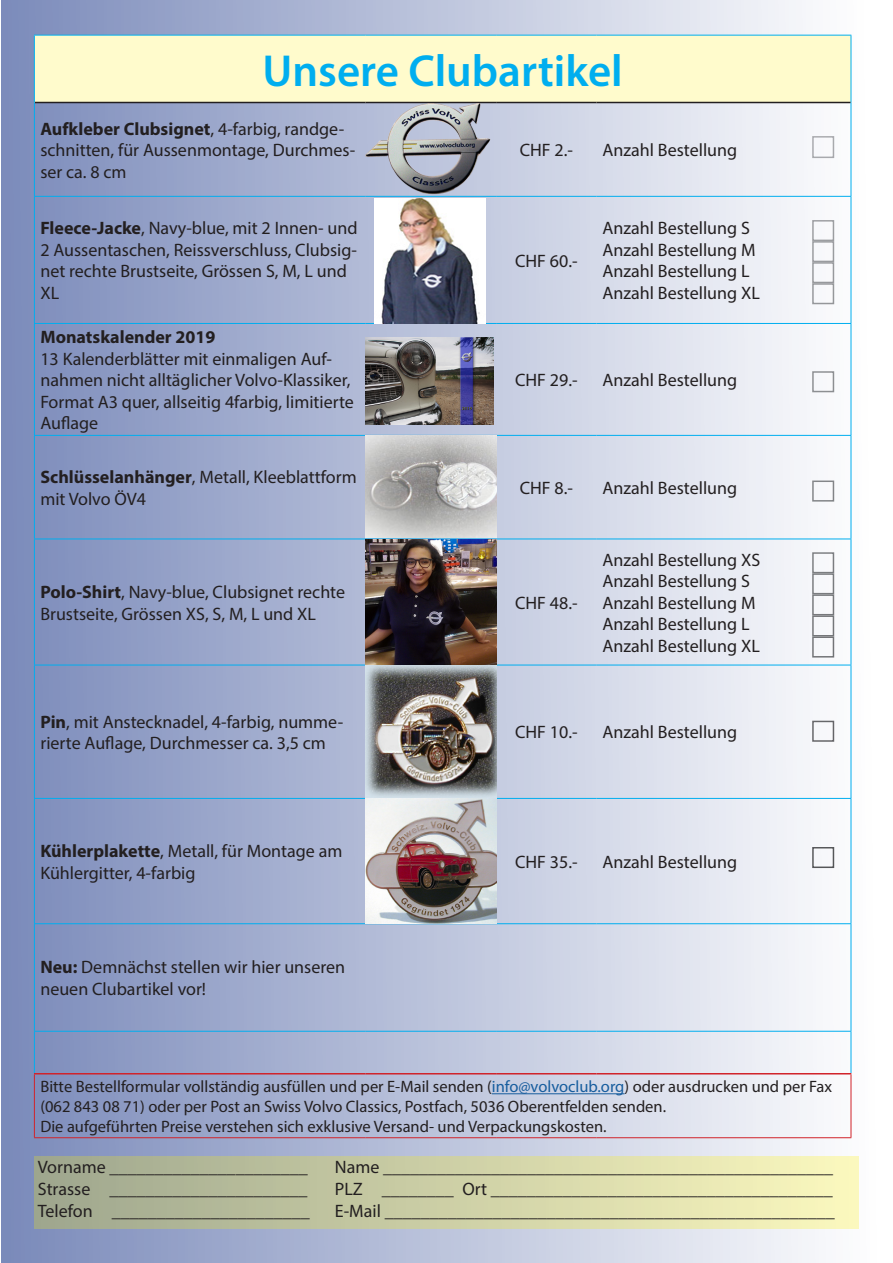
<style>
.page{position:relative;width:893px;height:1263px;background:#fff}
.page>*{position:absolute;margin:0;border:0;box-sizing:border-box;transform-origin:0 0}
.t1{font:600 45px "Myriad Pro";color:#00aeef}
.t2{font:18px/21.6px "Myriad Pro";color:#231f20}
.t3{font:700 18px "Myriad Pro";color:#231f20}
.t4{font:16.5px/19.8px "Myriad Pro";color:#231f20}
.s1{font-weight:700}
.s2{color:#175d9e}
</style>
<div class="page">
<div style="left:1px;top:0;width:892px;height:1263px;background:linear-gradient(to right,#7a8aba,#fff)"></div>
<div style="left:34px;top:35px;width:817px;height:67px;background:#fffbcc"></div>
<hr style="left:34px;top:35px;width:331px;height:1px;background:#00aeef">
<hr style="left:34px;top:36px;width:1px;height:66px;background:#00aeef">
<hr style="left:365px;top:35px;width:131px;height:1px;background:#00aeef">
<hr style="left:496px;top:35px;width:101px;height:1px;background:#00aeef">
<hr style="left:597px;top:35px;width:254px;height:1px;background:#00aeef">
<hr style="left:851px;top:36px;width:1px;height:66px;background:#00aeef">
<hr style="left:34px;top:1031px;width:1px;height:42px;background:#00aeef">
<hr style="left:851px;top:1031px;width:1px;height:42px;background:#00aeef">
<hr style="left:35px;top:102px;width:330px;height:1px;background:#231f20">
<hr style="left:365px;top:102px;width:131px;height:1px;background:#231f20">
<hr style="left:496px;top:102px;width:101px;height:1px;background:#231f20">
<hr style="left:597px;top:102px;width:254px;height:1px;background:#231f20">
<hr style="left:34px;top:102px;width:1px;height:94px;background:#00aeef">
<hr style="left:34px;top:196px;width:331px;height:1px;background:#00aeef">
<hr style="left:34px;top:197px;width:1px;height:126px;background:#00aeef">
<hr style="left:34px;top:323px;width:331px;height:1px;background:#00aeef">
<hr style="left:34px;top:324px;width:1px;height:111px;background:#00aeef">
<hr style="left:34px;top:435px;width:331px;height:1px;background:#00aeef">
<hr style="left:34px;top:436px;width:1px;height:103px;background:#00aeef">
<hr style="left:34px;top:539px;width:331px;height:1px;background:#00aeef">
<hr style="left:34px;top:539px;width:1px;height:126px;background:#00aeef">
<hr style="left:851px;top:102px;width:1px;height:94px;background:#00aeef">
<hr style="left:597px;top:196px;width:254px;height:1px;background:#00aeef">
<hr style="left:851px;top:197px;width:1px;height:126px;background:#00aeef">
<hr style="left:597px;top:323px;width:254px;height:1px;background:#00aeef">
<hr style="left:851px;top:324px;width:1px;height:111px;background:#00aeef">
<hr style="left:597px;top:435px;width:254px;height:1px;background:#00aeef">
<hr style="left:851px;top:436px;width:1px;height:103px;background:#00aeef">
<hr style="left:597px;top:539px;width:254px;height:1px;background:#00aeef">
<hr style="left:851px;top:539px;width:1px;height:126px;background:#00aeef">
<hr style="left:365px;top:196px;width:131px;height:1px;background:#00aeef">
<hr style="left:365px;top:323px;width:131px;height:1px;background:#00aeef">
<hr style="left:365px;top:435px;width:131px;height:1px;background:#00aeef">
<hr style="left:34px;top:665px;width:331px;height:1px;background:#00aeef">
<hr style="left:34px;top:665px;width:1px;height:133px;background:#00aeef">
<hr style="left:34px;top:798px;width:331px;height:1px;background:#00aeef">
<hr style="left:34px;top:799px;width:1px;height:124px;background:#00aeef">
<hr style="left:34px;top:923px;width:331px;height:1px;background:#00aeef">
<hr style="left:34px;top:924px;width:1px;height:107px;background:#00aeef">
<hr style="left:34px;top:1031px;width:331px;height:1px;background:#00aeef">
<hr style="left:496px;top:196px;width:101px;height:1px;background:#00aeef">
<hr style="left:496px;top:323px;width:101px;height:1px;background:#00aeef">
<hr style="left:496px;top:435px;width:101px;height:1px;background:#00aeef">
<hr style="left:496px;top:539px;width:101px;height:1px;background:#00aeef">
<hr style="left:496px;top:665px;width:101px;height:1px;background:#00aeef">
<hr style="left:597px;top:665px;width:254px;height:1px;background:#00aeef">
<hr style="left:851px;top:665px;width:1px;height:133px;background:#00aeef">
<hr style="left:496px;top:798px;width:101px;height:1px;background:#00aeef">
<hr style="left:597px;top:798px;width:254px;height:1px;background:#00aeef">
<hr style="left:851px;top:799px;width:1px;height:124px;background:#00aeef">
<hr style="left:496px;top:923px;width:101px;height:1px;background:#00aeef">
<hr style="left:597px;top:923px;width:254px;height:1px;background:#00aeef">
<hr style="left:851px;top:924px;width:1px;height:107px;background:#00aeef">
<hr style="left:496px;top:1031px;width:101px;height:1px;background:#00aeef">
<hr style="left:597px;top:1031px;width:254px;height:1px;background:#00aeef">
<hr style="left:365px;top:923px;width:131px;height:1px;background:#00aeef">
<hr style="left:365px;top:1031px;width:131px;height:1px;background:#00aeef">
<hr style="left:34px;top:1073px;width:331px;height:1px;background:#d1232a">
<hr style="left:365px;top:1073px;width:131px;height:1px;background:#d1232a">
<hr style="left:496px;top:1073px;width:101px;height:1px;background:#d1232a">
<hr style="left:597px;top:1073px;width:254px;height:1px;background:#d1232a">
<hr style="left:34px;top:1074px;width:1px;height:63px;background:#d1232a">
<hr style="left:851px;top:1074px;width:1px;height:63px;background:#d1232a">
<hr style="left:34px;top:1137px;width:331px;height:1px;background:#d1232a">
<hr style="left:365px;top:1137px;width:131px;height:1px;background:#d1232a">
<hr style="left:496px;top:1137px;width:101px;height:1px;background:#d1232a">
<hr style="left:597px;top:1137px;width:254px;height:1px;background:#d1232a">
<img style="left:365px;top:103px;width:125px;height:93px">
<img style="left:374px;top:199px;width:112px;height:124px">
<img style="left:365px;top:337px;width:129px;height:88px">
<img style="left:365px;top:436px;width:131px;height:487px">
<hr style="left:492px;top:1093px;width:132px;height:1px;background:#175d9e">
<div style="left:34px;top:1156px;width:825px;height:72px;background:linear-gradient(to right,#9ea68d,#fcf9be)"></div>
<div style="left:812px;top:136px;width:22px;height:22px;border:2px solid #fff"></div>
<div style="left:812px;top:220px;width:22px;height:21px;border:2px solid #fff"></div>
<div style="left:812px;top:262px;width:22px;height:21px;border:2px solid #fff"></div>
<div style="left:812px;top:283px;width:22px;height:21px;border:2px solid #fff"></div>
<div style="left:812px;top:371px;width:22px;height:21px;border:2px solid #fff"></div>
<div style="left:812px;top:480px;width:22px;height:22px;border:2px solid #fff"></div>
<div style="left:812px;top:552px;width:22px;height:21px;border:2px solid #fff"></div>
<div style="left:812px;top:573px;width:22px;height:21px;border:2px solid #fff"></div>
<div style="left:812px;top:594px;width:22px;height:21px;border:2px solid #fff"></div>
<div style="left:812px;top:615px;width:22px;height:21px;border:2px solid #fff"></div>
<div style="left:812px;top:636px;width:22px;height:21px;border:2px solid #fff"></div>
<div style="left:812px;top:241px;width:22px;height:21px;border:2px solid #fff"></div>
<div style="left:812px;top:721px;width:22px;height:21px;border:2px solid #fff"></div>
<div style="left:812px;top:847px;width:22px;height:21px;border:2px solid #fff"></div>
<p class="t1" style="left:263px;top:42px;width:362px">Unsere Clubartikel</p>
<p class="t2" style="left:40px;top:118px;width:316px"><span class="s1">Aufkleber Clubsignet</span>, 4-farbig, randge&shy;schnitten, für Aussenmontage, Durchmes&shy;ser ca. 8 cm</p>
<p class="t2" style="left:520px;top:139px;width:55px">CHF 2.-</p>
<p class="t2" style="left:603px;top:139px;width:136px">Anzahl Bestellung</p>
<p class="t2" style="left:40px;top:217px;width:319px"><span class="s1">Fleece-Jacke</span>, Navy-blue, mit 2 Innen- und 2 Aussentaschen, Reissverschluss, Clubsig&shy;net rechte Brustseite, Grössen S, M, L und XL</p>
<p class="t3" style="left:40px;top:325px;width:177px">Monatskalender 2019</p>
<p class="t2" style="left:40px;top:347px;width:315px">13 Kalenderblätter mit einmaligen Auf&shy;nahmen nicht alltäglicher Volvo-Klassiker, Format A3 quer, allseitig 4farbig, limitierte Auflage</p>
<p class="t2" style="left:515px;top:249px;width:64px">CHF 60.-</p>
<p class="t2" style="left:603px;top:217px;width:149px">Anzahl Bestellung S</p>
<p class="t2" style="left:603px;top:239px;width:154px">Anzahl Bestellung M</p>
<p class="t2" style="left:603px;top:260px;width:149px">Anzahl Bestellung L</p>
<p class="t2" style="left:603px;top:282px;width:159px">Anzahl Bestellung XL</p>
<p class="t2" style="left:515px;top:369px;width:64px">CHF 29.-</p>
<p class="t2" style="left:603px;top:369px;width:136px">Anzahl Bestellung</p>
<p class="t2" style="left:40px;top:466px;width:318px"><span class="s1">Schlüsselanhänger</span>, Metall, Kleeblattform mit Volvo ÖV4</p>
<p class="t2" style="left:520px;top:477px;width:55px">CHF 8.-</p>
<p class="t2" style="left:603px;top:477px;width:136px">Anzahl Bestellung</p>
<p class="t2" style="left:40px;top:581px;width:306px"><span class="s1">Polo-Shirt</span>, Navy-blue, Clubsignet rechte<br>Brustseite, Grössen XS, S, M, L und XL</p>
<p class="t2" style="left:515px;top:592px;width:64px">CHF 48.-</p>
<p class="t2" style="left:603px;top:548px;width:159px">Anzahl Bestellung XS</p>
<p class="t2" style="left:603px;top:570px;width:149px">Anzahl Bestellung S</p>
<p class="t2" style="left:603px;top:592px;width:154px">Anzahl Bestellung M</p>
<p class="t2" style="left:603px;top:613px;width:149px">Anzahl Bestellung L</p>
<p class="t2" style="left:603px;top:635px;width:159px">Anzahl Bestellung XL</p>
<p class="t2" style="left:40px;top:710px;width:304px"><span class="s1">Pin</span>, mit Anstecknadel, 4-farbig, numme&shy;rierte Auflage, Durchmesser ca. 3,5 cm</p>
<p class="t2" style="left:515px;top:721px;width:64px">CHF 10.-</p>
<p class="t2" style="left:603px;top:721px;width:136px">Anzahl Bestellung</p>
<p class="t2" style="left:40px;top:840px;width:303px"><span class="s1">Kühlerplakette</span>, Metall, für Montage am<br>Kühlergitter, 4-farbig</p>
<p class="t2" style="left:515px;top:851px;width:64px">CHF 35.-</p>
<p class="t2" style="left:603px;top:851px;width:136px">Anzahl Bestellung</p>
<p class="t2" style="left:40px;top:956px;width:306px"><span class="s1">Neu:</span> Demnächst stellen wir hier unseren neuen Clubartikel vor!</p>
<p class="t4" style="left:40px;top:1076px;width:793px">Bitte Bestellformular vollständig ausfüllen und per E-Mail senden (<span class="s2">info@volvoclub.org</span>) oder ausdrucken und per Fax (062 843 08 71) oder per Post an Swiss Volvo Classics, Postfach, 5036 Oberentfelden senden.</p>
<p class="t4" style="left:40px;top:1116px;width:568px">Die aufgeführten Preise verstehen sich exklusive Versand- und Verpackungskosten.</p>
<p class="t2" style="left:38px;top:1156px;width:271px">Vorname ______________________</p>
<p class="t2" style="left:335px;top:1156px;width:500px">Name __________________________________________________</p>
<p class="t2" style="left:38px;top:1178px;width:271px">Strasse ______________________</p>
<p class="t2" style="left:335px;top:1178px;width:499px">PLZ ________ Ort ______________________________________</p>
<p class="t2" style="left:38px;top:1199px;width:273px">Telefon ______________________</p>
<p class="t2" style="left:335px;top:1199px;width:501px">E-Mail __________________________________________________</p>
</div>
